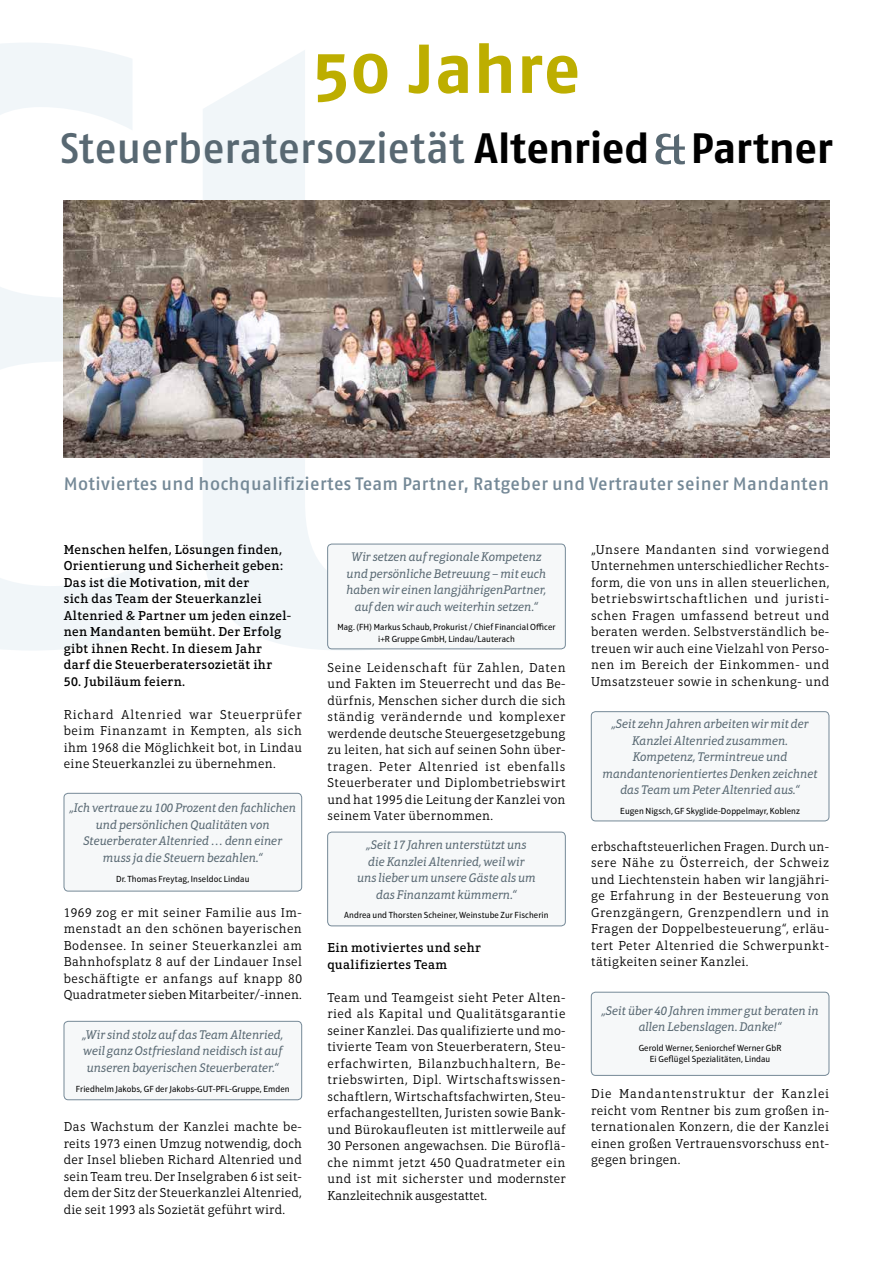
<style>
.page{position:relative;width:893px;height:1263px;background:#fff}
.page>*{position:absolute;margin:0;border:0;box-sizing:border-box;transform-origin:0 0}
.t1{font:700 69px "Fago No";letter-spacing:.01em;color:#bdae00}
.t2{font:500 42.45px "Fago No";letter-spacing:-.01em;color:#586872}
.t3{font:500 18px "Fago No";letter-spacing:.02em;color:#758997}
.t4{font:300 13.2px/16.5px "Aptifer Slab LT Pro";letter-spacing:.02em;color:#000;text-align:justify}
.t5{font:500 13.2px/16.5px "Aptifer Slab LT Pro";letter-spacing:.025em;color:#000}
.t6{font:italic 12.75px/16.5px "Aptifer Slab LT Pro";letter-spacing:-.005em;color:#586872;text-align:center}
.t7{font:9px/11.2px "Aptifer Sans LT Pro";letter-spacing:.01em;color:#000;text-align:center}
.s1{font-weight:700;color:#000}
</style>
<div class="page">
<svg style="left:0;top:43px;width:421px;height:607px"></svg>
<img style="left:64px;top:201px;width:765px;height:256px">
<div style="left:328px;top:832px;width:237px;height:94px;background:#f6f8f9;border-radius:4px"></div>
<div style="left:327px;top:832px;width:239px;height:94px;border:1px solid #758997;border-radius:4px"></div>
<div style="left:328px;top:544px;width:237px;height:105px;background:#f6f8f9;border-radius:4px"></div>
<div style="left:327px;top:544px;width:239px;height:105px;border:1px solid #758997;border-radius:4px"></div>
<div style="left:591px;top:712px;width:238px;height:109px;background:#f6f8f9;border-radius:4px"></div>
<div style="left:591px;top:711px;width:238px;height:110px;border:1px solid #758997;border-radius:4px"></div>
<div style="left:64px;top:793px;width:238px;height:98px;background:#f6f8f9;border-radius:4px"></div>
<div style="left:64px;top:793px;width:238px;height:98px;border:1px solid #758997;border-radius:4px"></div>
<div style="left:591px;top:992px;width:238px;height:83px;background:#f6f8f9;border-radius:4px"></div>
<div style="left:591px;top:992px;width:238px;height:84px;border:1px solid #758997;border-radius:4px"></div>
<div style="left:64px;top:1021px;width:238px;height:79px;background:#f6f8f9;border-radius:4px"></div>
<div style="left:64px;top:1021px;width:238px;height:79px;border:1px solid #758997;border-radius:4px"></div>
<svg style="left:655px;top:133px;width:30px;height:31px"></svg>
<h1 class="t1" style="left:312px;top:28px;width:269px">50 Jahre</h1>
<h2 class="t2" style="left:60px;top:123px;width:774px">Steuerberatersozietät <span class="s1">Altenried Partner</span></h2>
<h3 class="t3" style="left:64px;top:474px;width:767px">Motiviertes und hochqualifiziertes Team Partner, Ratgeber und Vertrauter seiner Mandanten</h3>
<p class="t5" style="left:64px;top:541px;width:229px">Menschen helfen, Lösungen finden, Orientierung und Sicherheit geben:<br>Das ist die Motivation, mit der<br>sich das Team der Steuerkanzlei Altenried &amp; Partner um jeden einzel&shy;nen Mandanten bemüht. Der Erfolg gibt ihnen Recht. In diesem Jahr darf die Steuerberatersozietät ihr</p>
<p class="t5" style="left:64px;top:673px;width:123px">50. Jubiläum feiern.</p>
<p class="t4" style="left:64px;top:706px;width:240px">Richard Altenried war Steuerprüfer beim Finanzamt in Kempten, als sich ihm 1968 die Möglichkeit bot, in Lindau eine Steuerkanzlei zu übernehmen.</p>
<p class="t4" style="left:591px;top:541px;width:240px">„Unsere Mandanten sind vorwiegend Unternehmen unterschiedlicher Rechts&shy;form, die von uns in allen steuerlichen, betriebswirtschaftlichen und juristi&shy;schen Fragen umfassend betreut und beraten werden. Selbstverständlich be&shy;treuen wir auch eine Vielzahl von Perso&shy;nen im Bereich der Einkommen- und Umsatzsteuer sowie in schenkung- und</p>
<p class="t6" style="left:346px;top:548px;width:201px">Wir setzen auf regionale Kompetenz und persönliche Betreuung – mit euch haben wir einen langjährigenPartner, auf den wir auch weiterhin setzen.“</p>
<p class="t7" style="left:337px;top:622px;width:220px">Mag. (FH) Markus Schaub, Prokurist / Chief Financial Officer i+R Gruppe GmbH, Lindau/Lauterach</p>
<p class="t4" style="left:327px;top:659px;width:240px">Seine Leidenschaft für Zahlen, Daten und Fakten im Steuerrecht und das Be&shy;dürfnis, Menschen sicher durch die sich ständig verändernde und komplexer werdende deutsche Steuergesetzgebung zu leiten, hat sich auf seinen Sohn über&shy;tragen. Peter Altenried ist ebenfalls Steuerberater und Diplombetriebswirt und hat 1995 die Leitung der Kanzlei von seinem Vater übernommen.</p>
<p class="t6" style="left:603px;top:716px;width:217px">„Seit zehn Jahren arbeiten wir mit der Kanzlei Altenried zusammen.<br>Kompetenz, Termintreue und mandantenorientiertes Denken zeichnet das Team um Peter Altenried aus.“</p>
<p class="t6" style="left:69px;top:800px;width:228px">„Ich vertraue zu 100 Prozent den fachlichen</p>
<p class="t7" style="left:620px;top:805px;width:181px">Eugen Nigsch, GF Skyglide-Doppelmayr, Koblenz</p>
<p class="t6" style="left:83px;top:816px;width:200px">und persönlichen Qualitäten von<br>Steuerberater Altenried ... denn einer muss ja die Steuern bezahlen.“</p>
<p class="t7" style="left:116px;top:873px;width:135px">Dr. Thomas Freytag, Inseldoc Lindau</p>
<p class="t6" style="left:357px;top:836px;width:180px">„Seit 17 Jahren unterstützt uns die Kanzlei Altenried, weil wir uns lieber um unsere Gäste als um das Finanzamt kümmern.“</p>
<p class="t7" style="left:344px;top:910px;width:206px">Andrea und Thorsten Scheiner, Weinstube Zur Fischerin</p>
<p class="t4" style="left:591px;top:838px;width:240px">erbschaftsteuerlichen Fragen. Durch un&shy;sere Nähe zu Österreich, der Schweiz und Liechtenstein haben wir langjähri&shy;ge Erfahrung in der Besteuerung von Grenzgängern, Grenzpendlern und in Fragen der Doppelbesteuerung“, erläu&shy;tert Peter Altenried die Schwerpunkt&shy;tätigkeiten seiner Kanzlei.</p>
<p class="t4" style="left:64px;top:904px;width:240px">1969 zog er mit seiner Familie aus Im&shy;menstadt an den schönen bayerischen Bodensee. In seiner Steuerkanzlei am Bahnhofsplatz 8 auf der Lindauer Insel beschäftigte er anfangs auf knapp 80<br>Quadratmeter sieben Mitarbeiter/-innen.</p>
<p class="t5" style="left:327px;top:940px;width:155px">Ein motiviertes und sehr qualifiziertes Team</p>
<p class="t4" style="left:327px;top:989px;width:240px">Team und Teamgeist sieht Peter Alten&shy;ried als Kapital und Qualitätsgarantie seiner Kanzlei. Das qualifizierte und mo&shy;tivierte Team von Steuerberatern, Steu&shy;erfachwirten, Bilanzbuchhaltern, Be&shy;triebswirten, Dipl. Wirtschaftswissen&shy;schaftlern, Wirtschaftsfachwirten, Steu&shy;erfachangestellten, Juristen sowie Bank&shy;und Bürokaufleuten ist mittlerweile auf 30 Personen angewachsen. Die Büroflä&shy;che nimmt jetzt 450 Quadratmeter ein und ist mit sicherster und modernster Kanzleitechnik ausgestattet.</p>
<p class="t6" style="left:601px;top:1002px;width:219px">„Seit über 40 Jahren immer gut beraten in allen Lebenslagen. Danke!“</p>
<p class="t7" style="left:639px;top:1042px;width:144px">Gerold Werner, Seniorchef Werner GbR<br>Ei Geflügel Spezialitäten, Lindau</p>
<p class="t6" style="left:82px;top:1026px;width:203px;text-align:justify">„Wir sind stolz auf das Team Altenried, weil ganz Ostfriesland neidisch ist auf unseren bayerischen Steuerberater.“</p>
<p class="t7" style="left:76px;top:1083px;width:215px">Friedhelm Jakobs, GF der Jakobs-GUT-PFL-Gruppe, Emden</p>
<p class="t4" style="left:591px;top:1085px;width:240px">Die Mandantenstruktur der Kanzlei reicht vom Rentner bis zum großen in&shy;ternationalen Konzern, die der Kanzlei einen großen Vertrauensvorschuss ent&shy;gegen bringen.</p>
<p class="t4" style="left:64px;top:1118px;width:240px">Das Wachstum der Kanzlei machte be&shy;reits 1973 einen Umzug notwendig, doch der Insel blieben Richard Altenried und sein Team treu. Der Inselgraben 6 ist seit&shy;dem der Sitz der Steuerkanzlei Altenried, die seit 1993 als Sozietät geführt wird.</p>
</div>
